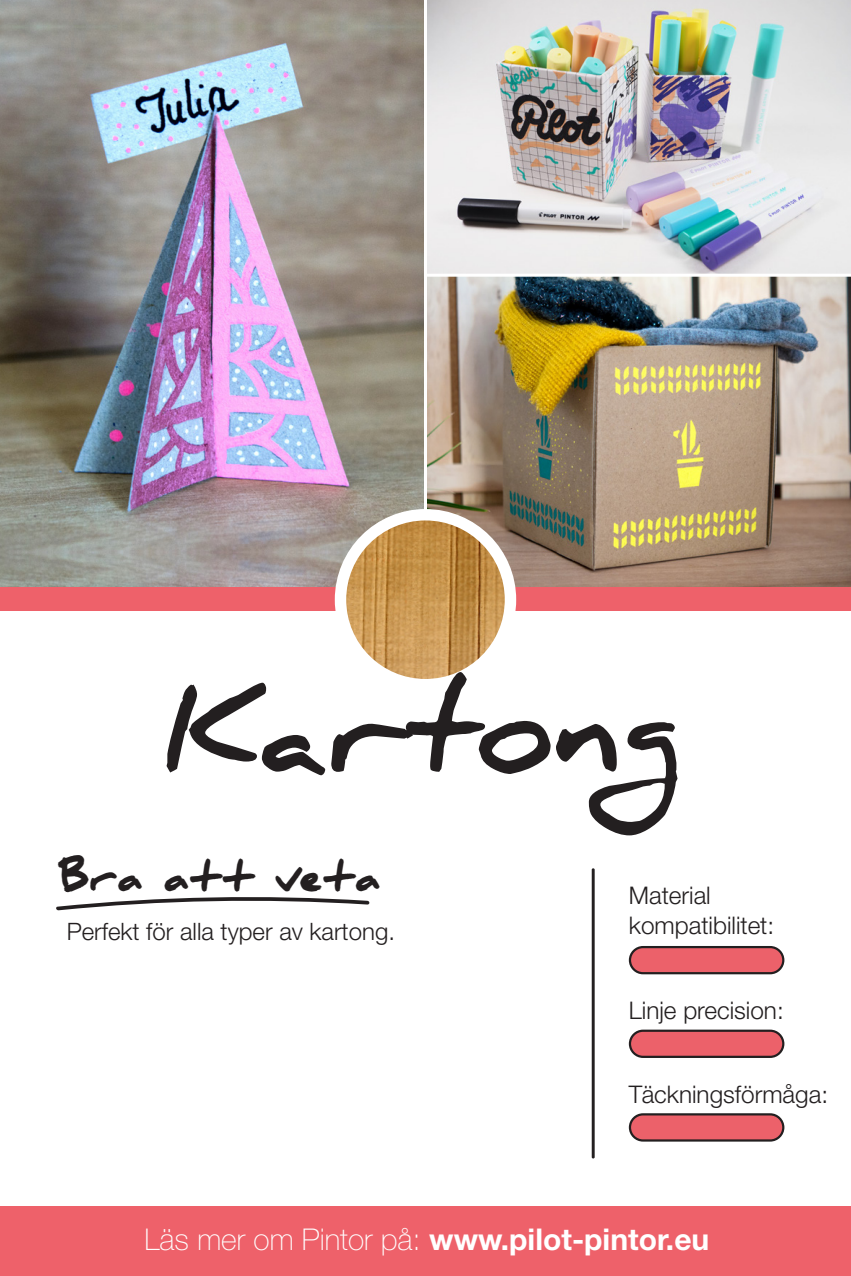
<style>
.page{position:relative;width:851px;height:1276px;background:#fff}
.page>*{position:absolute;margin:0;border:0;box-sizing:border-box;transform-origin:0 0}
.t1{font:700 126px "Daniel";color:#231f20}
.t2{font:900 39.6px "Daniel";color:#231f20}
.t3{font:700 30px "Helvetica Neue LT Std";color:#fff}
.t4{font:300 24.3px "Helvetica Neue LT Std";color:#231f20}
.t5{font:300 24px "Helvetica Neue LT Std";color:#231f20}
.s1{font-weight:100}
</style>
<div class="page">
<img style="left:0;top:0;width:424px;height:587px">
<img style="left:427px;top:277px;width:423px;height:310px">
<img style="left:427px;top:0;width:423px;height:274px">
<div style="left:0;top:587px;width:850px;height:23px;background:#ee616a"></div>
<div style="left:335px;top:509px;width:181px;height:181px;background:#fff;border-radius:50%"></div>
<img style="left:346px;top:520px;width:158px;height:159px;border-radius:79px">
<div style="left:0;top:1206px;width:850px;height:70px;background:#ee616a"></div>
<svg style="left:591px;top:868px;width:3px;height:291px"></svg>
<div style="left:630px;top:1114px;width:153px;height:26px;background:#ec616a;border-radius:13px"></div>
<div style="left:628px;top:1113px;width:156px;height:28px;border:2px solid #231f20;border-radius:13px"></div>
<div style="left:630px;top:1030px;width:153px;height:27px;background:#ec616a;border-radius:13px"></div>
<div style="left:628px;top:1029px;width:156px;height:29px;border:2px solid #231f20;border-radius:13px"></div>
<div style="left:630px;top:947px;width:153px;height:26px;background:#ec616a;border-radius:13px"></div>
<div style="left:628px;top:946px;width:156px;height:28px;border:2px solid #231f20;border-radius:13px"></div>
<svg style="left:56px;top:897px;width:314px;height:13px"></svg>
<p class="t1" style="left:164px;top:654px;width:524px">Kartong</p>
<p class="t2" style="left:59px;top:854px;width:323px">Bra att veta</p>
<p class="t5" style="left:67px;top:916px;width:330px">Perfekt för alla typer av kartong.</p>
<p class="t4" style="left:628px;top:881px;width:83px">Material</p>
<p class="t4" style="left:628px;top:910px;width:147px">kompatibilitet:</p>
<p class="t4" style="left:628px;top:996px;width:156px">Linje precision:</p>
<p class="t4" style="left:628px;top:1079px;width:201px">Täckningsförmåga:</p>
<p class="t3" style="left:145px;top:1220px;width:566px"><span class="s1">Läs mer om Pintor på:</span> www.pilot-pintor.eu</p>
</div>
